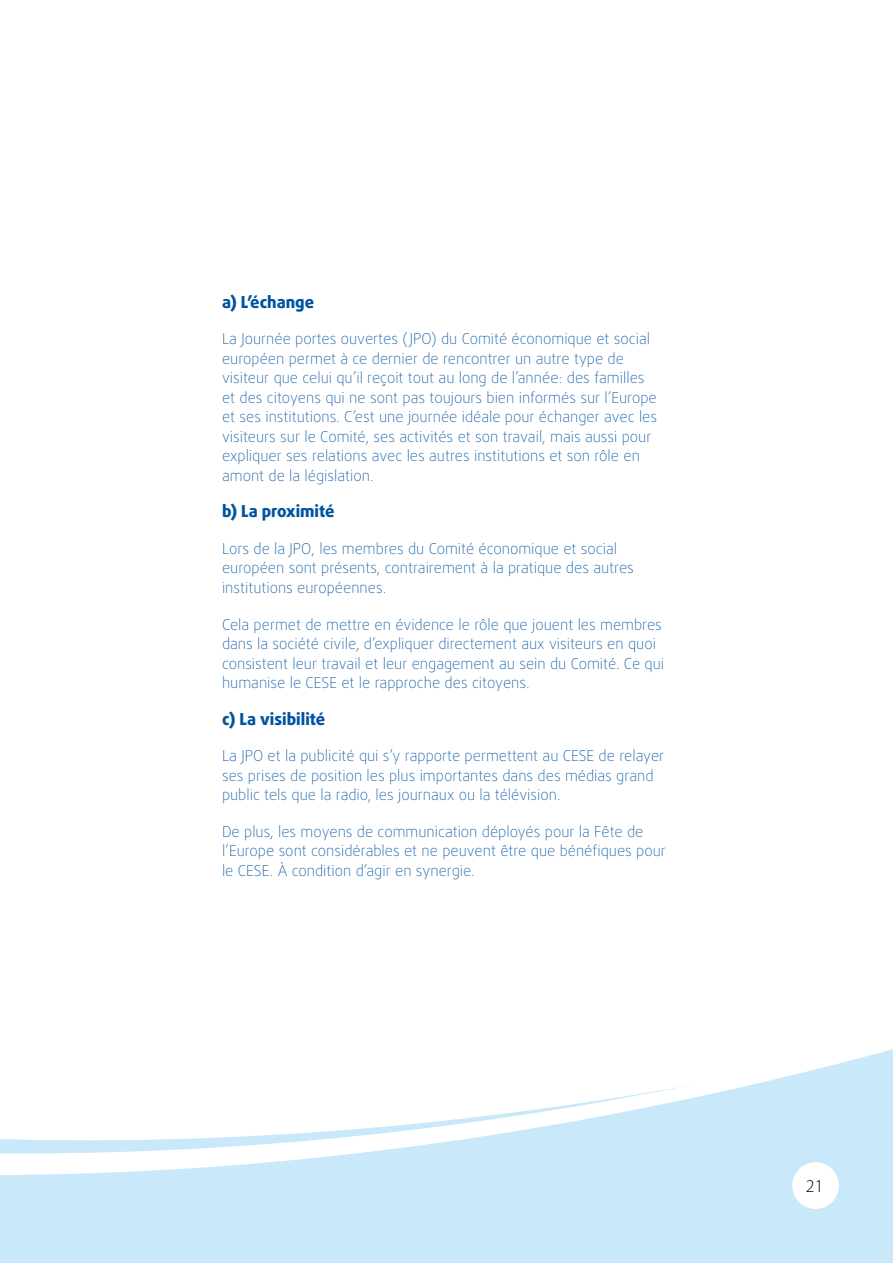
<style>
.page{position:relative;width:893px;height:1263px;background:#fff}
.page>*{position:absolute;margin:0;border:0;box-sizing:border-box;transform-origin:0 0}
.t1{font:300 18px "Myriad Pro";color:#000}
.t2{font:800 16.5px "Daxline Pro";color:#0053a1}
.t3{font:100 15px/19.5px "Daxline Pro";color:#0053a1}
</style>
<div class="page">
<svg style="left:0;top:1049px;width:893px;height:214px;fill:#c9e9fb"></svg>
<div style="left:792px;top:1162px;width:47px;height:47px;background:#fff;border-radius:50%"></div>
<p class="t2" style="left:222px;top:291px;width:94px">a) L’échange</p>
<p class="t3" style="left:222px;top:329px;width:437px">La Journée portes ouvertes ( JPO) du Comité économique et social européen permet à ce dernier de rencontrer un autre type de visiteur que celui qu’il reçoit tout au long de l’année: des familles et des citoyens qui ne sont pas toujours bien informés sur l’Europe et ses institutions. C’est une journée idéale pour échanger avec les visiteurs sur le Comité, ses activités et son travail, mais aussi pour expliquer ses relations avec les autres institutions et son rôle en amont de la législation.</p>
<p class="t2" style="left:222px;top:500px;width:114px">b) La proximité</p>
<p class="t3" style="left:222px;top:539px;width:413px">Lors de la JPO, les membres du Comité économique et social européen sont présents, contrairement à la pratique des autres institutions européennes.</p>
<p class="t3" style="left:222px;top:614px;width:444px">Cela permet de mettre en évidence le rôle que jouent les membres dans la société civile, d’expliquer directement aux visiteurs en quoi consistent leur travail et leur engagement au sein du Comité. Ce qui humanise le CESE et le rapproche des citoyens.</p>
<p class="t2" style="left:222px;top:708px;width:105px">c) La visibilité</p>
<p class="t3" style="left:222px;top:746px;width:444px">La JPO et la publicité qui s’y rapporte permettent au CESE de relayer ses prises de position les plus importantes dans des médias grand public tels que la radio, les journaux ou la télévision.</p>
<p class="t3" style="left:222px;top:821px;width:445px">De plus, les moyens de communication déployés pour la Fête de l’Europe sont considérables et ne peuvent être que bénéfiques pour le CESE. À condition d’agir en synergie.</p>
<p class="t1" style="left:806px;top:1176px;width:19px">21</p>
</div>
